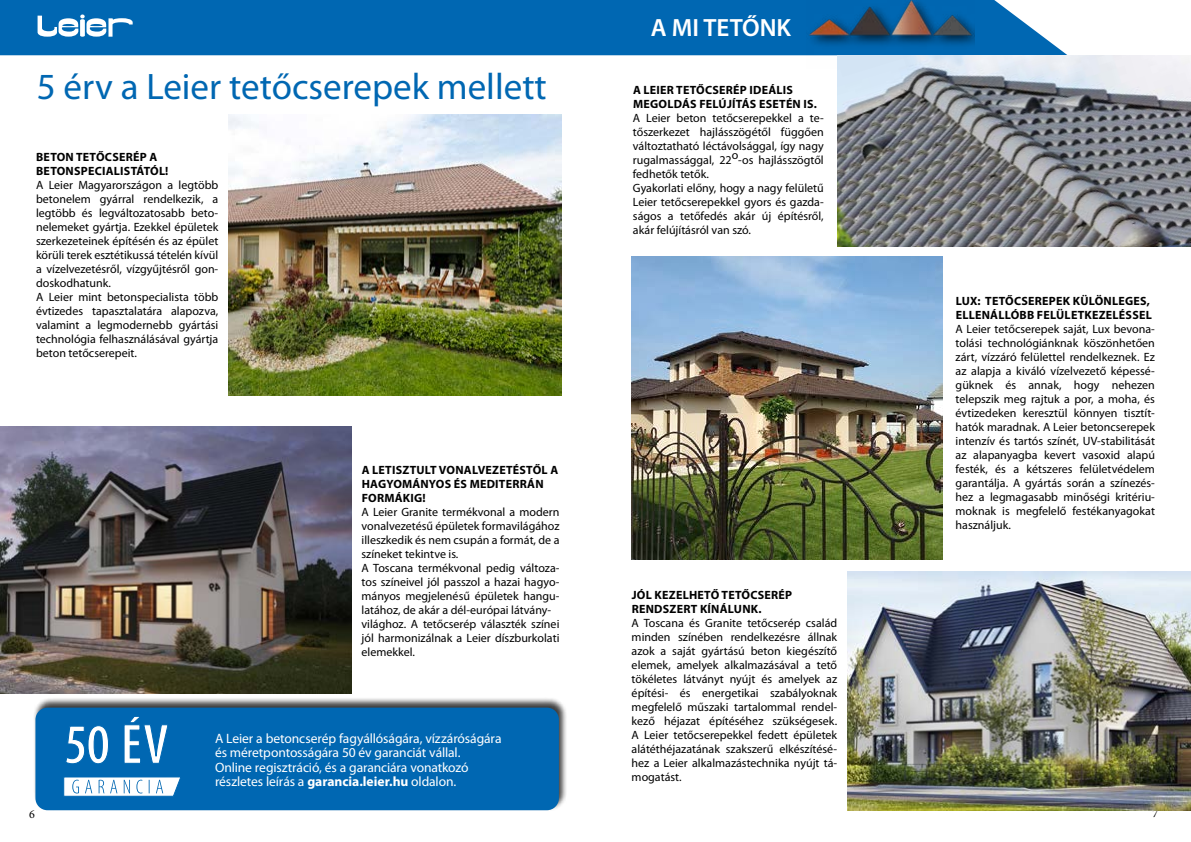
<style>
.page{position:relative;width:1191px;height:842px;background:#fff}
.page>*{position:absolute;margin:0;border:0;box-sizing:border-box;transform-origin:0 0}
.t1{font:37px "Myriad Pro";color:#0067b2}
.t2{font:600 25px "Myriad Pro";color:#fff}
.t3{font:13.6px/14.5px "Myriad Pro";letter-spacing:-.01em;color:#fff}
.t4{font:12px/14px "Myriad Pro";color:#000}
.t5{font:700 12px/14px "Myriad Pro";letter-spacing:.02em;color:#000}
.t6{font:12px "Minion Pro";color:#000}
.s1{font-weight:700}
</style>
<div class="page">
<div style="left:0;top:0;width:1067px;height:55px;background:#0067b2"></div>
<svg style="left:38px;top:15px;width:95px;height:22px"></svg>
<img style="left:806px;top:0;width:168px;height:69px">
<img style="left:228px;top:115px;width:333px;height:280px">
<img style="left:0;top:427px;width:351px;height:266px">
<img style="left:838px;top:55px;width:353px;height:191px">
<div style="left:34px;top:698px;width:534px;height:113px;background:#000;opacity:.75"></div>
<div style="left:35px;top:708px;width:524px;height:102px;background:#0067b2;border-radius:12px"></div>
<svg style="left:63px;top:777px;width:118px;height:20px;background:#cadfef"></svg>
<svg style="left:66px;top:716px;width:102px;height:48px"></svg>
<img style="left:631px;top:257px;width:312px;height:302px">
<img style="left:848px;top:571px;width:343px;height:239px">
<h1 class="t1" style="left:37px;top:64px;width:511px">5 érv a Leier tetőcserepek mellett</h1>
<p class="t5" style="left:36px;top:150px;width:134px">BETON TETŐCSERÉP A<br>BETONSPECIALISTÁTÓL!</p>
<p class="t4" style="left:36px;top:178px;width:184px">A Leier Magyarországon a legtöbb betonelem gyárral rendelkezik, a legtöbb és legváltozatosabb beto&shy;nelemeket gyártja. Ezekkel épületek szerkezeteinek építésén és az épület körüli terek esztétikussá tételén kívül a vízelvezetésről, vízgyűjtésről gon&shy;doskodhatunk.<br>A Leier mint betonspecialista több évtizedes tapasztalatára alapozva, valamint a legmodernebb gyártási technológia felhasználásával gyártja beton tetőcserepeit.</p>
<p class="t5" style="left:362px;top:463px;width:198px">A LETISZTULT VONALVEZETÉSTŐL A<br>HAGYOMÁNYOS ÉS MEDITERRÁN<br>FORMÁKIG!</p>
<p class="t4" style="left:361px;top:505px;width:199px">A Leier Granite termékvonal a modern vonalvezetésű épületek formavilágához illeszkedik és nem csupán a formát, de a színeket tekintve is.<br>A Toscana termékvonal pedig változa&shy;tos színeivel jól passzol a hazai hagyo&shy;mányos megjelenésű épületek hangu&shy;latához, de akár a dél-európai látvány&shy;világhoz. A tetőcserép választék színei jól harmonizálnak a Leier díszburkolati elemekkel.</p>
<p class="t3" style="left:215px;top:731px;width:288px">A Leier a betoncserép fagyállóságára, vízzáróságára és méretpontosságára 50 év garanciát vállal.<br>Online regisztráció, és a garanciára vonatkozó részletes leírás a <span class="s1">garancia.leier.hu</span> oldalon.</p>
<h2 class="t2" style="left:651px;top:11px;width:142px">A MI TETŐNK</h2>
<p class="t5" style="left:633px;top:83px;width:185px">A LEIER TETŐCSERÉP IDEÁLIS<br>MEGOLDÁS FELÚJÍTÁS ESETÉN IS.</p>
<p class="t4" style="left:633px;top:111px;width:192px">A Leier beton tetőcserepekkel a te&shy;tőszerkezet hajlásszögétől függően változtatható léctávolsággal, így nagy rugalmassággal, 22o-os hajlásszögtől fedhetők tetők.<br>Gyakorlati előny, hogy a nagy felületű Leier tetőcserepekkel gyors és gazda&shy;ságos a tetőfedés akár új építésről, akár felújításról van szó.</p>
<p class="t5" style="left:632px;top:588px;width:162px">JÓL KEZELHETŐ TETŐCSERÉP<br>RENDSZERT KÍNÁLUNK.</p>
<p class="t4" style="left:631px;top:616px;width:207px;text-align:justify">A Toscana és Granite tetőcserép család minden színében rendelkezésre állnak azok a saját gyártású beton kiegészítő elemek, amelyek alkalmazásával a tető tökéletes látványt nyújt és amelyek az építési- és energetikai szabályoknak megfelelő műszaki tartalommal rendel&shy;kező héjazat építéséhez szükségesek.<br>A Leier tetőcserepekkel fedett épületek alátéthéjazatának szakszerű elkészítésé&shy;hez a Leier alkalmazástechnika nyújt tá&shy;mogatást.</p>
<p class="t5" style="left:955px;top:294px;width:198px">LUX: TETŐCSEREPEK KÜLÖNLEGES,<br>ELLENÁLLÓBB FELÜLETKEZELÉSSEL</p>
<p class="t4" style="left:955px;top:322px;width:201px;text-align:justify">A Leier tetőcserepek saját, Lux bevona&shy;tolási technológiánknak köszönhetően zárt, vízzáró felülettel rendelkeznek. Ez az alapja a kiváló vízelvezető képessé&shy;güknek és annak, hogy nehezen telepszik meg rajtuk a por, a moha, és évtizedeken keresztül könnyen tisztít&shy;hatók maradnak. A Leier betoncserepek intenzív és tartós színét, UV-stabilitását az alapanyagba kevert vasoxid alapú festék, és a kétszeres felületvédelem garantálja. A gyártás során a színezés&shy;hez a legmagasabb minőségi kritériu&shy;moknak is megfelelő festékanyagokat használjuk.</p>
<p class="t6" style="left:29px;top:806px;width:7px">6</p>
<p class="t6" style="left:1152px;top:805px;width:7px">7</p>
</div>
